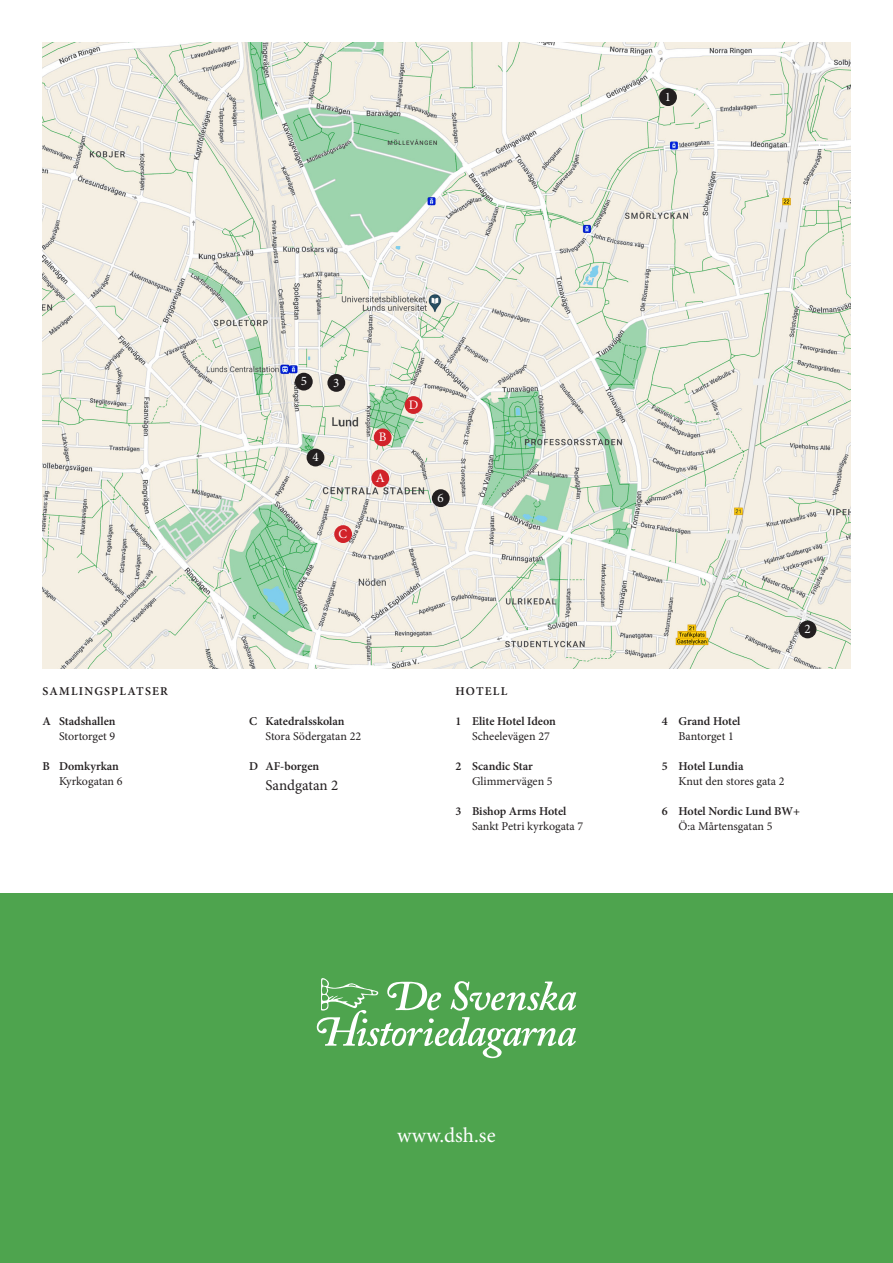
<style>
.page{position:relative;width:893px;height:1263px;background:#fff}
.page>*{position:absolute;margin:0;border:0;box-sizing:border-box;transform-origin:0 0}
.t1{font:21px "Minion Pro";letter-spacing:.01em;color:#fff}
.t2{font:15px "Minion Pro";color:#231f20}
.t3{font:13.05px "Minion Pro";color:#fff}
.t4{font:600 12px "Minion Pro";color:#231f20}
.t5{font:12px "Minion Pro";letter-spacing:-.005em;color:#231f20}
.t6{font:600 12px "Minion Pro";letter-spacing:.1em;color:#231f20}
</style>
<div class="page">
<div style="left:0;top:893px;width:893px;height:370px;background:#4ea44e"></div>
<svg style="left:317px;top:978px;width:259px;height:80px"></svg>
<img style="left:43px;top:43px;width:807px;height:626px">
<div style="left:374px;top:428px;width:18px;height:18px;background:#d1232a;border-radius:50%"></div>
<div style="left:371px;top:469px;width:18px;height:18px;background:#d1232a;border-radius:50%"></div>
<div style="left:307px;top:449px;width:17px;height:17px;background:#231f20;border-radius:50%"></div>
<div style="left:295px;top:373px;width:18px;height:18px;background:#231f20;border-radius:50%"></div>
<div style="left:327px;top:374px;width:18px;height:18px;background:#231f20;border-radius:50%"></div>
<div style="left:432px;top:489px;width:18px;height:18px;background:#231f20;border-radius:50%"></div>
<div style="left:799px;top:620px;width:17px;height:18px;background:#231f20;border-radius:50%"></div>
<div style="left:659px;top:88px;width:18px;height:18px;background:#231f20;border-radius:50%"></div>
<div style="left:334px;top:525px;width:18px;height:18px;background:#d1232a;border-radius:50%"></div>
<div style="left:405px;top:396px;width:17px;height:18px;background:#d1232a;border-radius:50%"></div>
<p class="t3" style="left:665px;top:88px;width:8px">1</p>
<p class="t6" style="left:43px;top:683px;width:127px">SAMLINGSPLATSER</p>
<p class="t4" style="left:43px;top:713px;width:75px">A Stadshallen</p>
<p class="t5" style="left:59px;top:728px;width:58px">Stortorget 9</p>
<p class="t4" style="left:43px;top:758px;width:78px">B Domkyrkan</p>
<p class="t5" style="left:59px;top:773px;width:65px">Kyrkogatan 6</p>
<p class="t3" style="left:301px;top:372px;width:8px">5</p>
<p class="t3" style="left:333px;top:374px;width:8px">3</p>
<p class="t3" style="left:312px;top:448px;width:8px">4</p>
<p class="t3" style="left:338px;top:525px;width:10px">C</p>
<p class="t3" style="left:379px;top:428px;width:9px">B</p>
<p class="t3" style="left:376px;top:469px;width:10px">A</p>
<p class="t3" style="left:409px;top:396px;width:11px">D</p>
<p class="t3" style="left:438px;top:489px;width:8px">6</p>
<p class="t4" style="left:249px;top:713px;width:97px">C Katedralsskolan</p>
<p class="t5" style="left:265px;top:728px;width:97px">Stora Södergatan 22</p>
<p class="t4" style="left:249px;top:758px;width:72px">D AF-borgen</p>
<p class="t2" style="left:265px;top:775px;width:74px">Sandgatan 2</p>
<p class="t4" style="left:455px;top:683px;width:53px">HOTELL</p>
<p class="t4" style="left:455px;top:713px;width:102px">1 Elite Hotel Ideon</p>
<p class="t5" style="left:472px;top:728px;width:79px">Scheelevägen 27</p>
<p class="t4" style="left:455px;top:758px;width:79px">2 Scandic Star</p>
<p class="t5" style="left:472px;top:773px;width:82px">Glimmervägen 5</p>
<p class="t4" style="left:455px;top:803px;width:112px">3 Bishop Arms Hotel</p>
<p class="t5" style="left:472px;top:818px;width:113px">Sankt Petri kyrkogata 7</p>
<p class="t3" style="left:804px;top:620px;width:8px">2</p>
<p class="t4" style="left:662px;top:713px;width:80px">4 Grand Hotel</p>
<p class="t5" style="left:678px;top:728px;width:57px">Bantorget 1</p>
<p class="t4" style="left:662px;top:758px;width:83px">5 Hotel Lundia</p>
<p class="t5" style="left:678px;top:773px;width:108px">Knut den stores gata 2</p>
<p class="t4" style="left:662px;top:803px;width:140px">6 Hotel Nordic Lund BW+</p>
<p class="t5" style="left:678px;top:818px;width:96px">Ö:a Mårtensgatan 5</p>
<p class="t1" style="left:397px;top:1121px;width:100px">www.dsh.se</p>
</div>
